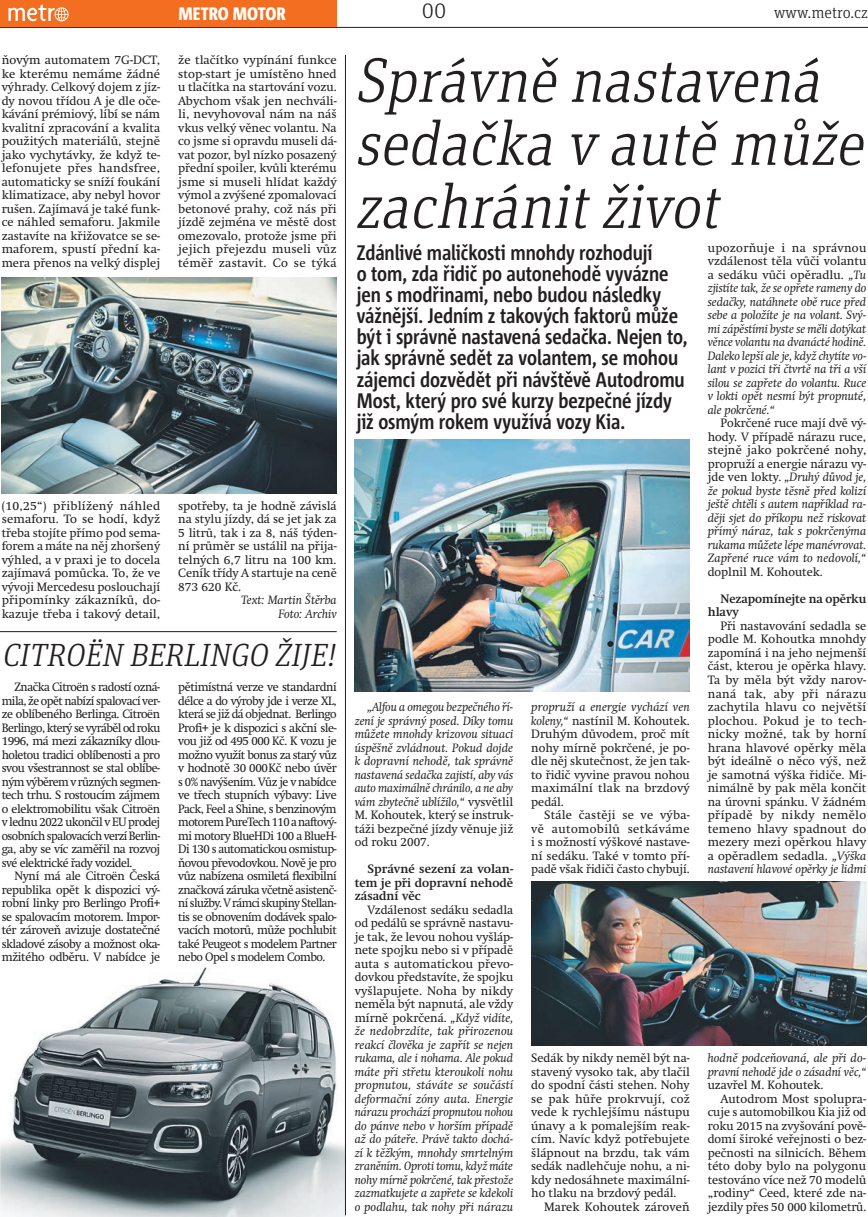
<style>
.page{position:relative;width:868px;height:1217px;background:#fff}
.page>*{position:absolute;margin:0;border:0;box-sizing:border-box;transform-origin:0 0}
.nadpis{font:italic 300 63.15px/63px "Unit Slab Pro";color:#231f20}
.nadpis-2{font:italic 300 32.1px "Unit Slab Pro";color:#231f20}
.perex{font:700 21px/21px "Corpid Cd OT";letter-spacing:-.005em;color:#231f20}
.t1{font:300 21px "Unit Slab Pro";color:#231f20}
.citat_jmeno{font:800 18px "Corpid Cd OT";color:#fff}
.t2{font:300 16.5px "Unit Slab Pro";color:#231f20}
.TEXT_BODY_-_používat{font:12px/13.5px "Metro Swift";color:#231f20;text-align:justify}
.TEXT_BODY_-_používat-2{font:italic 12px/13.5px "Metro Swift";color:#231f20;text-align:justify}
.TEXT_BODY_-_používat-3{font:12px/13.5px "Metro Swift";color:#231f20;text-align:justify;scale:.96 1}
.TEXT_BODY_-_používat-4{font:700 12px/13.5px "Metro Swift";color:#231f20;text-align:justify}
.s1{font-style:normal}
.s2{font-style:italic}
</style>
<div class="page">
<img style="left:0;top:966px;width:345px;height:250px">
<hr style="left:0;top:27px;width:867px;height:1px;background:#231f20">
<hr style="left:0;top:631px;width:337px;height:1px;background:#231f20">
<hr style="left:345px;top:55px;width:1px;height:1159px;background:#231f20">
<div style="left:0;top:0;width:337px;height:27px;background:#f36e21"></div>
<svg style="left:9px;top:4px;width:60px;height:17px"></svg>
<img style="left:2px;top:277px;width:334px;height:216px">
<img style="left:355px;top:439px;width:334px;height:251px">
<img style="left:531px;top:881px;width:335px;height:164px">
<p class="TEXT_BODY_-_používat" style="left:2px;top:53px;width:160px">ňovým automatem 7G-DCT, ke kterému nemáme žádné výhrady. Celkový dojem z jíz&shy;dy novou třídou A je dle oče&shy;kávání prémiový, líbí se nám kvalitní zpracování a kvalita použitých materiálů, stejně jako vychytávky, že když te&shy;lefonujete přes handsfree, automaticky se sníží foukání klimatizace, aby nebyl hovor rušen. Zajímavá je také funk&shy;ce náhled semaforu. Jakmile zastavíte na křižovatce se se&shy;maforem, spustí přední ka&shy;mera přenos na velký displej</p>
<p class="citat_jmeno" style="left:178px;top:3px;width:109px">METRO MOTOR</p>
<p class="TEXT_BODY_-_používat" style="left:178px;top:53px;width:160px">že tlačítko vypínání funkce stop-start je umístěno hned u tlačítka na startování vozu.<br>Abychom však jen nechváli&shy;li, nevyhovoval nám na náš vkus velký věnec volantu. Na co jsme si opravdu museli dá&shy;vat pozor, byl nízko posazený přední spoiler, kvůli kterému jsme si museli hlídat každý výmol a zvýšené zpomalovací betonové prahy, což nás při jízdě zejména ve městě dost omezovalo, protože jsme při jejich přejezdu museli vůz téměř zastavit. Co se týká</p>
<p class="TEXT_BODY_-_používat" style="left:2px;top:499px;width:160px">(10,25“) přiblížený náhled semaforu. To se hodí, když třeba stojíte přímo pod sema&shy;forem a máte na něj zhoršený výhled, a v praxi je to docela zajímavá pomůcka. To, že ve vývoji Mercedesu poslouchají připomínky zákazníků, do&shy;kazuje třeba i takový detail,</p>
<p class="TEXT_BODY_-_používat" style="left:178px;top:499px;width:160px">spotřeby, ta je hodně závislá na stylu jízdy, dá se jet jak za 5 litrů, tak i za 8, náš týden&shy;ní průměr se ustálil na přija&shy;telných 6,7 litru na 100 km.<br>Ceník třídy A startuje na ceně 873 620 Kč.</p>
<p class="TEXT_BODY_-_používat-2" style="left:241px;top:593px;width:97px">Text: Martin Štěrba</p>
<p class="TEXT_BODY_-_používat-2" style="left:278px;top:607px;width:60px">Foto: Archiv</p>
<p class="nadpis-2" style="left:2px;top:634px;width:341px">CITROËN BERLINGO ŽIJE!</p>
<p class="TEXT_BODY_-_používat-3" style="left:2px;top:680px;width:167px;text-indent:13px">Značka Citroën s radostí ozná&shy;mila, že opět nabízí spalovací ver&shy;ze oblíbeného Berlinga. Citroën Berlingo, který se vyráběl od roku 1996, má mezi zákazníky dlou&shy;holetou tradici oblíbenosti a pro svou všestrannost se stal oblíbe&shy;ným výběrem v různých segmen&shy;tech trhu. S rostoucím zájmem o elektromobilitu však Citroën v lednu 2022 ukončil v EU prodej osobních spalovacích verzí Berlin&shy;ga, aby se víc zaměřil na rozvoj své elektrické řady vozidel.</p>
<p class="TEXT_BODY_-_používat" style="left:2px;top:869px;width:160px;text-indent:13px">Nyní má ale Citroën Česká republika opět k dispozici vý&shy;robní linky pro Berlingo Profi+ se spalovacím motorem. Impor&shy;tér zároveň avizuje dostatečné skladové zásoby a možnost oka&shy;mžitého odběru. V nabídce je</p>
<p class="TEXT_BODY_-_používat" style="left:178px;top:680px;width:160px">pětimístná verze ve standardní délce a do výroby jde i verze XL, která se již dá objednat. Berlingo Profi+ je k dispozici s akční sle&shy;vou již od 495 000 Kč. K vozu je možno využít bonus za starý vůz v hodnotě 30 000Kč nebo úvěr s 0% navýšením. Vůz je v nabídce ve třech stupních výbavy: Live Pack, Feel a Shine, s benzinovým motorem PureTech 110 a naftový&shy;mi motory BlueHDi 100 a BlueH-Di 130 s automatickou osmistup&shy;ňovou převodovkou. Nově je pro vůz nabízena osmiletá flexibilní značková záruka včetně asistenč&shy;ní služby. V rámci skupiny Stellan&shy;tis se obnovením dodávek spalo&shy;vacích motorů, může pochlubit také Peugeot s modelem Partner nebo Opel s modelem Combo.</p>
<p class="t1" style="left:422px;top:-2px;width:26px">00</p>
<p class="t2" style="left:774px;top:2px;width:95px">www.metro.cz</p>
<p class="nadpis" style="left:355px;top:46px;width:523px">Správně nastavená sedačka v autě může zachránitživot</p>
<p class="perex" style="left:356px;top:242px;width:332px">Zdánlivé maličkosti mnohdy rozhodují<br>o tom, zda řidič po autonehodě vyvázne jen s modřinami, nebo budou následky vážnější. Jedním z takových faktorů může být i správně nastavená sedačka. Nejen to, jak správně sedět za volantem, se mohou zájemci dozvědět při návštěvě Autodromu Most, který pro své kurzy bezpečné jízdy již osmým rokem využívá vozy Kia.</p>
<p class="TEXT_BODY_-_používat-2" style="left:355px;top:700px;width:160px;text-indent:13px">„Alfou a omegou bezpečného ří&shy;zení je správný posed. Díky tomu můžete mnohdy krizovou situaci úspěšně zvládnout. Pokud dojde k dopravní nehodě, tak správně nastavená sedačka zajistí, aby vás auto maximálně chránilo, a ne aby vám zbytečně ublížilo,“ <span class="s1">vysvětlil M. Kohoutek, který se instruk&shy;táži bezpečné jízdy věnuje již od roku 2007.</span></p>
<p class="TEXT_BODY_-_používat-4" style="left:355px;top:862px;width:160px;text-indent:13px">Správné sezení za volan&shy;tem je při dopravní nehodě zásadní věc</p>
<p class="TEXT_BODY_-_používat-2" style="left:355px;top:902px;width:160px;text-indent:13px"><span class="s1">Vzdálenost sedáku sedadla od pedálů se správně nastavu&shy;je tak, že levou nohou vyšláp&shy;nete spojku nebo si v případě auta s automatickou převo&shy;dovkou představíte, že spojku vyšlapujete. Noha by nikdy neměla být napnutá, ale vždy mírně pokrčená.</span> „Když vidíte, že nedobrzdíte, tak přirozenou reakcí člověka je zapřít se nejen rukama, ale i nohama. Ale pokud máte při střetu kteroukoli nohu propnutou, stáváte se součástí deformační zóny auta. Energie nárazu prochází propnutou nohou do pánve nebo v horším případě až do páteře. Právě takto dochá&shy;zí k těžkým, mnohdy smrtelným zraněním. Oproti tomu, když máte nohy mírně pokrčené, tak přestože zazmatkujete a zapřete se kdekoli o podlahu, tak nohy při nárazu</p>
<p class="TEXT_BODY_-_používat" style="left:531px;top:700px;width:160px"><span class="s2">propruží a energie vychází ven koleny,“</span> nastínil M. Kohoutek.<br>Druhým důvodem, proč mít nohy mírně pokrčené, je po&shy;dle něj skutečnost, že jen tak&shy;to řidič vyvine pravou nohou maximální tlak na brzdový pedál.</p>
<p class="TEXT_BODY_-_používat" style="left:531px;top:808px;width:160px;text-indent:13px">Stále častěji se ve výba&shy;vě automobilů setkáváme i s možností výškové nastave&shy;ní sedáku. Také v tomto pří&shy;padě však řidiči často chybují.</p>
<p class="TEXT_BODY_-_používat" style="left:531px;top:1051px;width:160px">Sedák by nikdy neměl být na&shy;stavený vysoko tak, aby tlačil do spodní části stehen. Nohy se pak hůře prokrvují, což vede k rychlejšímu nástupu únavy a k pomalejším reak&shy;cím. Navíc když potřebujete šlápnout na brzdu, tak vám sedák nadlehčuje nohu, a ni&shy;kdy nedosáhnete maximální&shy;ho tlaku na brzdový pedál.</p>
<p class="TEXT_BODY_-_používat" style="left:544px;top:1199px;width:147px">Marek Kohoutek zároveň</p>
<p class="TEXT_BODY_-_používat-2" style="left:707px;top:241px;width:160px"><span class="s1">upozorňuje i na správnou vzdálenost těla vůči volantu a sedáku vůči opěradlu.</span> „Tu zjistíte tak, že se opřete rameny do sedačky, natáhnete obě ruce před sebe a položíte je na volant. Svý&shy;mi zápěstími byste se měli dotýkat věnce volantu na dvanácté hodině.<br>Daleko lepší ale je, když chytíte vo&shy;lant v pozici tři čtvrtě na tři a vší silou se zapřete do volantu. Ruce v lokti opět nesmí být propnuté, ale pokrčené.“</p>
<p class="TEXT_BODY_-_používat-2" style="left:707px;top:416px;width:160px;text-indent:13px"><span class="s1">Pokrčené ruce mají dvě vý&shy;hody. V případě nárazu ruce, stejně jako pokrčené nohy, propruží a energie nárazu vy&shy;jde ven lokty.</span> „Druhý důvod je, že pokud byste těsně před kolizí ještě chtěli s autem například ra&shy;ději sjet do příkopu než riskovat přímý náraz, tak s pokrčenýma rukama můžete lépe manévrovat.<br>Zapřené ruce vám to nedovolí,“ <span class="s1">doplnil M. Kohoutek.</span></p>
<p class="TEXT_BODY_-_používat-4" style="left:707px;top:592px;width:160px;text-indent:13px">Nezapomínejte na opěrku hlavy</p>
<p class="TEXT_BODY_-_používat" style="left:707px;top:619px;width:160px;text-indent:13px">Při nastavování sedadla se podle M. Kohoutka mnohdy zapomíná i na jeho nejmenší část, kterou je opěrka hlavy.<br>Ta by měla být vždy narov&shy;naná tak, aby při nárazu zachytila hlavu co největší plochou. Pokud je to tech&shy;nicky možné, tak by horní hrana hlavové opěrky měla být ideálně o něco výš, než je samotná výška řidiče. Mi&shy;nimálně by pak měla končit na úrovni spánku. V žádném případě by nikdy nemělo temeno hlavy spadnout do mezery mezi opěrkou hlavy a opěradlem sedadla. <span class="s2">„Výška nastavení hlavové opěrky je lidmi</span></p>
<p class="TEXT_BODY_-_používat-2" style="left:707px;top:1051px;width:160px">hodně podceňovaná, ale při do&shy;pravní nehodě jde o zásadní věc,“ <span class="s1">uzavřel M. Kohoutek.</span></p>
<p class="TEXT_BODY_-_používat" style="left:707px;top:1091px;width:160px;text-indent:13px">Autodrom Most spolupra&shy;cuje s automobilkou Kia již od roku 2015 na zvyšování pově&shy;domí široké veřejnosti o bez&shy;pečnosti na silnicích. Během této doby bylo na polygonu testováno více než 70 modelů „rodiny“ Ceed, které zde na&shy;jezdily přes 50 000 kilometrů.</p>
</div>
